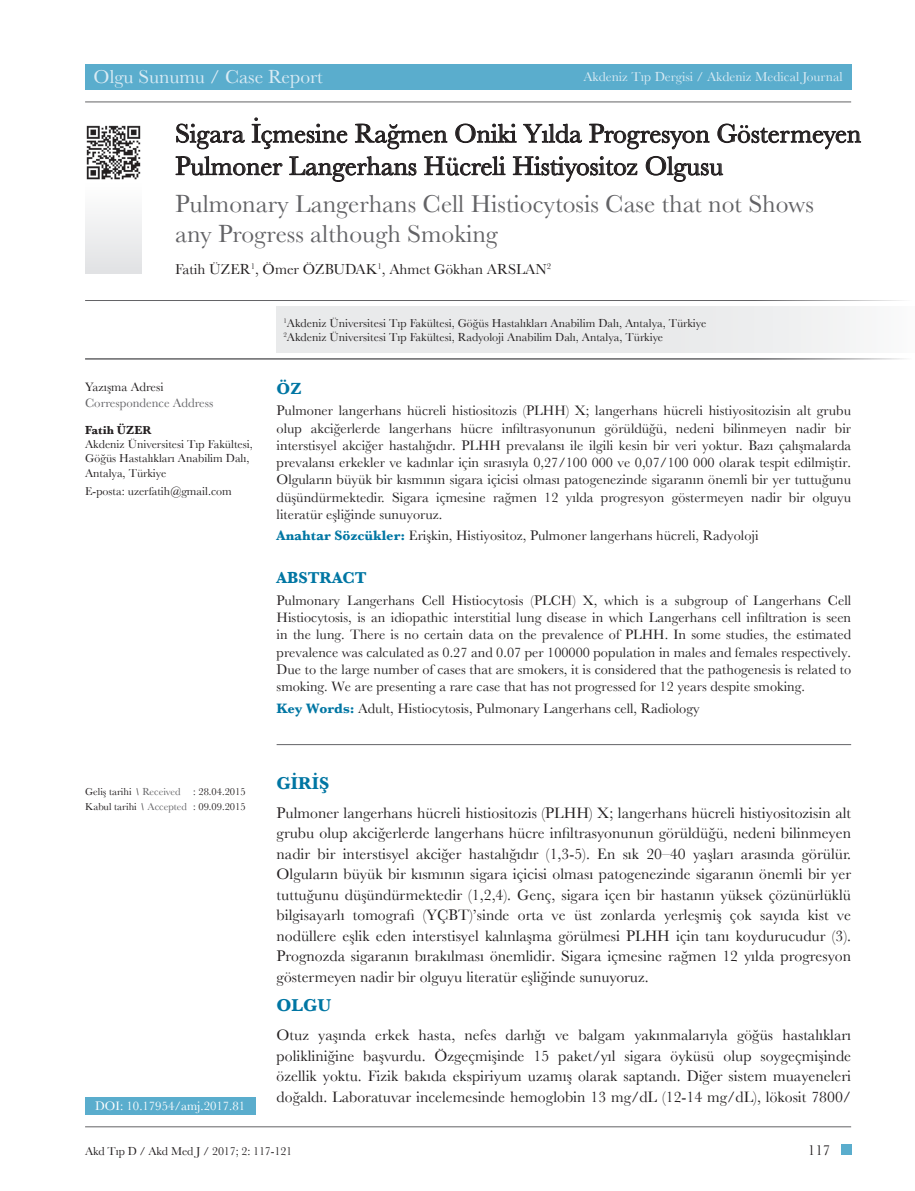
<style>
.page{position:relative;width:915px;height:1191px;background:#fff}
.page>*{position:absolute;margin:0;border:0;box-sizing:border-box;transform-origin:0 0}
.t1{font:27px/32.4px "Baskerville";color:#231f20}
.t2{font:25.5px/30.6px "Baskerville";color:#636366}
.t3{font:19.5px "Baskerville";color:#daebf4}
.t4{font:700 18px "Baskerville";color:#0076a3}
.t5{font:700 16.5px "Baskerville";color:#0076a3}
.t6{font:15.75px/20.5px "Baskerville";color:#231f20;text-align:justify}
.t7{font:15px "Baskerville";color:#231f20}
.t8{font:14.25px/17.2px "Baskerville";color:#231f20;text-align:justify}
.t9{font:13.5px "Baskerville";color:#daebf4}
.t10{font:12.75px "Baskerville";color:#fff}
.t11{font:12.75px "Baskerville";color:#636366}
.t12{font:12.75px "Baskerville";color:#231f20}
.t13{font:12px/14.4px "Baskerville";color:#231f20}
.t14{font:700 12px "Baskerville";color:#231f20}
.t15{font:10.5px/15px "Baskerville";color:#231f20}
.s1{font-style:italic}
.s2{color:#636366}
.s3{font-weight:700;color:#0076a3}
</style>
<div class="page">
<div style="left:840px;top:1144px;width:10px;height:10px;background:#5aadcd"></div>
<hr style="left:85px;top:102px;width:765px;height:1px;background:#636366">
<div style="left:85px;top:1097px;width:170px;height:17px;background:#5aadcd"></div>
<hr style="left:85px;top:1126px;width:765px;height:1px;background:#636366">
<hr style="left:85px;top:300px;width:829px;height:1px;background:#636366">
<div style="left:85px;top:183px;width:56px;height:91px;background:linear-gradient(to bottom,#fffeff,#e1e1e3)"></div>
<div style="left:85px;top:64px;width:765px;height:25px;background:#5aadcd"></div>
<img style="left:86px;top:125px;width:55px;height:55px">
<svg style="left:176px;top:124px;width:68px;height:25px"></svg>
<svg style="left:252px;top:118px;width:95px;height:31px"></svg>
<svg style="left:355px;top:124px;width:92px;height:25px"></svg>
<svg style="left:455px;top:124px;width:61px;height:19px"></svg>
<svg style="left:523px;top:124px;width:58px;height:19px"></svg>
<svg style="left:589px;top:124px;width:120px;height:25px"></svg>
<svg style="left:717px;top:124px;width:143px;height:25px"></svg>
<svg style="left:176px;top:156px;width:106px;height:19px"></svg>
<svg style="left:289px;top:156px;width:127px;height:26px"></svg>
<svg style="left:424px;top:156px;width:81px;height:19px"></svg>
<svg style="left:513px;top:156px;width:124px;height:26px"></svg>
<svg style="left:645px;top:156px;width:77px;height:26px"></svg>
<hr style="left:276px;top:744px;width:574px;height:1px;background:#636366">
<hr style="left:85px;top:358px;width:829px;height:1px;background:#636366">
<div style="left:276px;top:306px;width:638px;height:47px;background:#e9eaeb"></div>
<h3 class="t3" style="left:94px;top:65px;width:231px">Olgu Sunumu / Case Report</h3>
<p class="t9" style="left:583px;top:69px;width:260px">Akdeniz Tıp Dergisi / Akdeniz Medical Journal</p>
<h1 class="t1" style="left:175px;top:117px;width:687px">Sigara İçmesine Rağmen Oniki Yılda Progresyon Göstermeyen<br>Pulmoner Langerhans Hücreli Histiyositoz Olgusu</h1>
<h2 class="t2" style="left:175px;top:188px;width:640px">Pulmonary Langerhans Cell Histiocytosis Case that not Shows any Progress although Smoking</h2>
<p class="t7" style="left:175px;top:260px;width:377px">Fatih ÜZER<sup>1</sup>, Ömer ÖZBUDAK<sup>1</sup>, Ahmet Gökhan ARSLAN<sup>2</sup></p>
<p class="t12" style="left:85px;top:379px;width:80px">Yazışma Adresi</p>
<p class="t11" style="left:85px;top:395px;width:130px">Correspondence Address</p>
<p class="t14" style="left:85px;top:422px;width:68px">Fatih ÜZER</p>
<p class="t13" style="left:85px;top:437px;width:169px">Akdeniz Üniversitesi Tıp Fakültesi,<br>Göğüs Hastalıkları Anabilim Dalı,<br>Antalya, Türkiye</p>
<p class="t13" style="left:85px;top:484px;width:148px">E-posta: uzerfatih@gmail.com</p>
<p class="t15" style="left:85px;top:783px;width:162px">Geliş tarihi <span class="s1">\</span> <span class="s2">Received</span> : 28.04.2015<br>Kabul tarihi <span class="s1">\</span> <span class="s2">Accepted</span> : 09.09.2015</p>
<p class="t10" style="left:95px;top:1098px;width:151px">DOI: 10.17954/amj.2017.81</p>
<p class="t13" style="left:283px;top:315px;width:424px"><sup>1</sup>Akdeniz Üniversitesi Tıp Fakültesi, Göğüs Hastalıkları Anabilim Dalı, Antalya, Türkiye<br><sup>2</sup>Akdeniz Üniversitesi Tıp Fakültesi, Radyoloji Anabilim Dalı, Antalya, Türkiye</p>
<p class="t13" style="left:287px;top:315px;width:79px">Xxxxxxxxxxxxx<br>Xxxxxxxxxxxxx</p>
<p class="t5" style="left:276px;top:379px;width:23px">Öz</p>
<p class="t8" style="left:276px;top:402px;width:576px">Pulmoner langerhans hücreli histiositozis (PLHH) X; langerhans hücreli histiyositozisin alt grubu olup akciğerlerde langerhans hücre infiltrasyonunun görüldüğü, nedeni bilinmeyen nadir bir interstisyel akciğer hastalığıdır. PLHH prevalansı ile ilgili kesin bir veri yoktur. Bazı çalışmalarda prevalansı erkekler ve kadınlar için sırasıyla 0,27/100 000 ve 0,07/100 000 olarak tespit edilmiştir.<br>Olguların büyük bir kısmının sigara içicisi olması patogenezinde sigaranın önemli bir yer tuttuğunu düşündürmektedir. Sigara içmesine rağmen 12 yılda progresyon göstermeyen nadir bir olguyu literatür eşliğinde sunuyoruz.</p>
<p class="t8" style="left:276px;top:527px;width:483px"><span class="s3">Anahtar Sözcükler:</span> Erişkin, Histiyositoz, Pulmoner langerhans hücreli, Radyoloji</p>
<p class="t5" style="left:276px;top:568px;width:92px">Abstract</p>
<p class="t8" style="left:276px;top:591px;width:576px">Pulmonary Langerhans Cell Histiocytosis (PLCH) X, which is a subgroup of Langerhans Cell Histiocytosis, is an idiopathic interstitial lung disease in which Langerhans cell infiltration is seen in the lung. There is no certain data on the prevalence of PLHH. In some studies, the estimated prevalence was calculated as 0.27 and 0.07 per 100000 population in males and females respectively.<br>Due to the large number of cases that are smokers, it is considered that the pathogenesis is related to smoking. We are presenting a rare case that has not progressed for 12 years despite smoking.</p>
<p class="t8" style="left:276px;top:699px;width:424px"><span class="s3">Key Words:</span> Adult, Histiocytosis, Pulmonary Langerhans cell, Radiology</p>
<p class="t4" style="left:276px;top:772px;width:54px">GİRİŞ</p>
<p class="t6" style="left:276px;top:802px;width:576px">Pulmoner langerhans hücreli histiositozis (PLHH) X; langerhans hücreli histiyositozisin alt grubu olup akciğerlerde langerhans hücre infiltrasyonunun görüldüğü, nedeni bilinmeyen nadir bir interstisyel akciğer hastalığıdır (1,3-5). En sık 20–40 yaşları arasında görülür.<br>Olguların büyük bir kısmının sigara içicisi olması patogenezinde sigaranın önemli bir yer tuttuğunu düşündürmektedir (1,2,4). Genç, sigara içen bir hastanın yüksek çözünürlüklü bilgisayarlı tomografi (YÇBT)’sinde orta ve üst zonlarda yerleşmiş çok sayıda kist ve nodüllere eşlik eden interstisyel kalınlaşma görülmesi PLHH için tanı koydurucudur (3).<br>Prognozda sigaranın bırakılması önemlidir. Sigara içmesine rağmen 12 yılda progresyon göstermeyen nadir bir olguyu literatür eşliğinde sunuyoruz.</p>
<p class="t4" style="left:276px;top:994px;width:56px">OLGU</p>
<p class="t6" style="left:276px;top:1024px;width:576px">Otuz yaşında erkek hasta, nefes darlığı ve balgam yakınmalarıyla göğüs hastalıkları polikliniğine başvurdu. Özgeçmişinde 15 paket/yıl sigara öyküsü olup soygeçmişinde özellik yoktu. Fizik bakıda ekspiriyum uzamış olarak saptandı. Diğer sistem muayeneleri doğaldı. Laboratuvar incelemesinde hemoglobin 13 mg/dL (12-14 mg/dL), lökosit 7800/</p>
<p class="t13" style="left:85px;top:1143px;width:208px">Akd Tıp D / Akd Med J / 2017; 2: 117-121</p>
<p class="t7" style="left:807px;top:1141px;width:24px">117</p>
</div>
